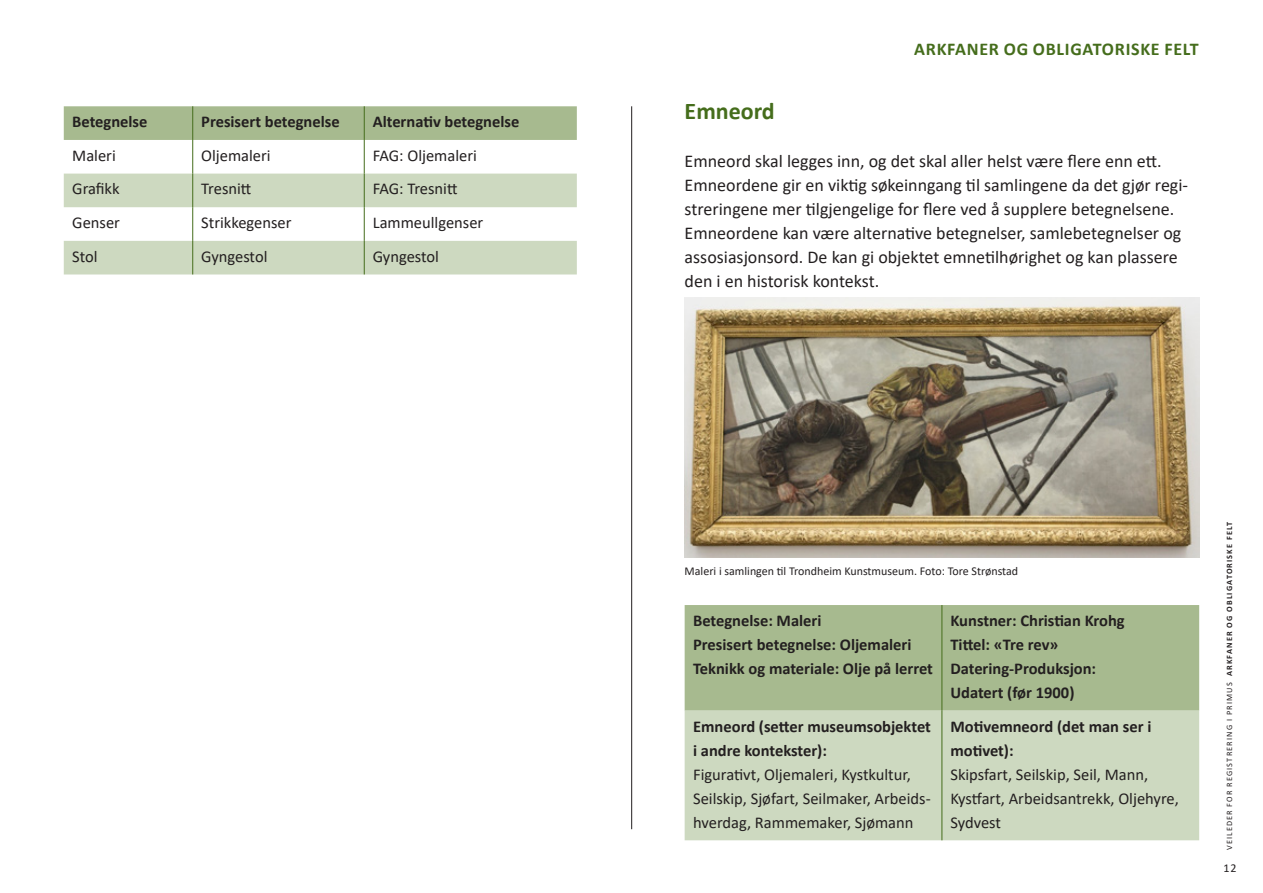
<style>
.page{position:relative;width:1263px;height:893px;background:#fff}
.page>*{position:absolute;margin:0;border:0;box-sizing:border-box;transform-origin:0 0}
.lite_avsnitt{font:700 24px "Calibri";color:#456d1c}
.brødtekst{font:18px/24px "Calibri";color:#231f20}
.avsnitt{font:700 18px "Calibri";letter-spacing:.04em;color:#456d1c}
.brødtekst-2{font:700 16.5px/24px "Calibri";color:#231f20}
.brødtekst-3{font:16.5px/24px "Calibri";color:#231f20}
.brødtekst-4{font:12px "Calibri";color:#231f20}
.t1{font:8.25px "Calibri";letter-spacing:.14em;color:#231f20}
.s1{font-weight:700}
</style>
<div class="page">
<hr style="left:631px;top:106px;width:1px;height:723px;background:#231f20">
<div style="left:64px;top:106px;width:513px;height:34px;background:#a7ba8f"></div>
<svg style="left:64px;top:174px;width:513px;height:100px;fill:#cdd9c0"></svg>
<hr style="left:192px;top:106px;width:1px;height:34px;background:#456d1c">
<hr style="left:364px;top:106px;width:1px;height:34px;background:#456d1c">
<hr style="left:192px;top:140px;width:1px;height:34px;background:#456d1c">
<hr style="left:364px;top:140px;width:1px;height:34px;background:#456d1c">
<hr style="left:192px;top:174px;width:1px;height:33px;background:#456d1c">
<hr style="left:364px;top:174px;width:1px;height:33px;background:#456d1c">
<hr style="left:192px;top:207px;width:1px;height:34px;background:#456d1c">
<hr style="left:364px;top:207px;width:1px;height:34px;background:#456d1c">
<hr style="left:192px;top:241px;width:1px;height:33px;background:#456d1c">
<hr style="left:364px;top:241px;width:1px;height:33px;background:#456d1c">
<div style="left:685px;top:605px;width:514px;height:106px;background:#a7ba8f"></div>
<div style="left:685px;top:711px;width:514px;height:129px;background:#cdd9c0"></div>
<hr style="left:942px;top:605px;width:1px;height:106px;background:#456d1c">
<hr style="left:942px;top:711px;width:1px;height:129px;background:#456d1c">
<img style="left:685px;top:298px;width:514px;height:259px">
<p class="brødtekst-2" style="left:72px;top:109px;width:77px">Betegnelse</p>
<p class="brødtekst-2" style="left:201px;top:109px;width:140px">Presisert betegnelse</p>
<p class="brødtekst-2" style="left:373px;top:109px;width:148px">Alternativ betegnelse</p>
<p class="brødtekst-3" style="left:72px;top:143px;width:45px">Maleri</p>
<p class="brødtekst-3" style="left:201px;top:143px;width:71px">Oljemaleri</p>
<p class="brødtekst-3" style="left:373px;top:143px;width:106px">FAG: Oljemaleri</p>
<p class="brødtekst-3" style="left:72px;top:177px;width:49px">Grafikk</p>
<p class="brødtekst-3" style="left:201px;top:177px;width:52px">Tresnitt</p>
<p class="brødtekst-3" style="left:373px;top:177px;width:86px">FAG: Tresnitt</p>
<p class="brødtekst-3" style="left:72px;top:210px;width:49px">Genser</p>
<p class="brødtekst-3" style="left:201px;top:210px;width:92px">Strikkegenser</p>
<p class="brødtekst-3" style="left:373px;top:210px;width:112px">Lammeullgenser</p>
<p class="brødtekst-3" style="left:72px;top:244px;width:27px">Stol</p>
<p class="brødtekst-3" style="left:201px;top:244px;width:68px">Gyngestol</p>
<p class="brødtekst-3" style="left:373px;top:244px;width:68px">Gyngestol</p>
<p class="avsnitt" style="left:914px;top:36px;width:286px">ARKFANER OG OBLIGATORISKE FELT</p>
<p class="lite_avsnitt" style="left:685px;top:94px;width:92px">Emneord</p>
<p class="brødtekst" style="left:685px;top:149px;width:505px">Emneord skal legges inn, og det skal aller helst være flere enn ett.<br>Emneordene gir en viktig søkeinngang til samlingene da det gjør regi&shy;streringene mer tilgjengelige for flere ved å supplere betegnelsene.<br>Emneordene kan være alternative betegnelser, samlebetegnelser og assosiasjonsord. De kan gi objektet emnetilhørighet og kan plassere den i en historisk kontekst.</p>
<p class="brødtekst-4" style="left:685px;top:563px;width:335px">Maleri i samlingen til Trondheim Kunstmuseum. Foto: Tore Strønstad</p>
<p class="brødtekst-2" style="left:693px;top:608px;width:130px">Betegnelse: Maleri</p>
<p class="brødtekst-2" style="left:693px;top:632px;width:220px">Presisert betegnelse: Oljemaleri</p>
<p class="brødtekst-2" style="left:693px;top:656px;width:241px">Teknikk og materiale: Olje på lerret</p>
<p class="brødtekst-2" style="left:950px;top:608px;width:176px">Kunstner: Christian Krohg</p>
<p class="brødtekst-2" style="left:950px;top:632px;width:110px">Tittel: «Tre rev»</p>
<p class="brødtekst-2" style="left:950px;top:656px;width:147px">Datering-Produksjon:</p>
<p class="brødtekst-2" style="left:950px;top:680px;width:126px">Udatert (før 1900)</p>
<p class="brødtekst-2" style="left:693px;top:714px;width:239px">Emneord (setter museumsobjektet i andre kontekster):</p>
<p class="brødtekst-3" style="left:693px;top:762px;width:238px">Figurativt, Oljemaleri, Kystkultur,<br>Seilskip, Sjøfart, Seilmaker, Arbeids&shy;hverdag, Rammemaker, Sjømann</p>
<p class="brødtekst-2" style="left:950px;top:714px;width:202px">Motivemneord (det man ser i motivet):</p>
<p class="brødtekst-3" style="left:950px;top:762px;width:230px">Skipsfart, Seilskip, Seil, Mann,<br>Kystfart, Arbeidsantrekk, Oljehyre,<br>Sydvest</p>
<p class="t1" style="left:1223px;top:850px;width:330px;rotate:-90deg">VEILEDER FOR REGISTRERING I PRIMUS <span class="s1">ARKFANER OG OBLIGATORISKE FELT</span></p>
<p class="brødtekst-4" style="left:1223px;top:860px;width:15px">12</p>
</div>
